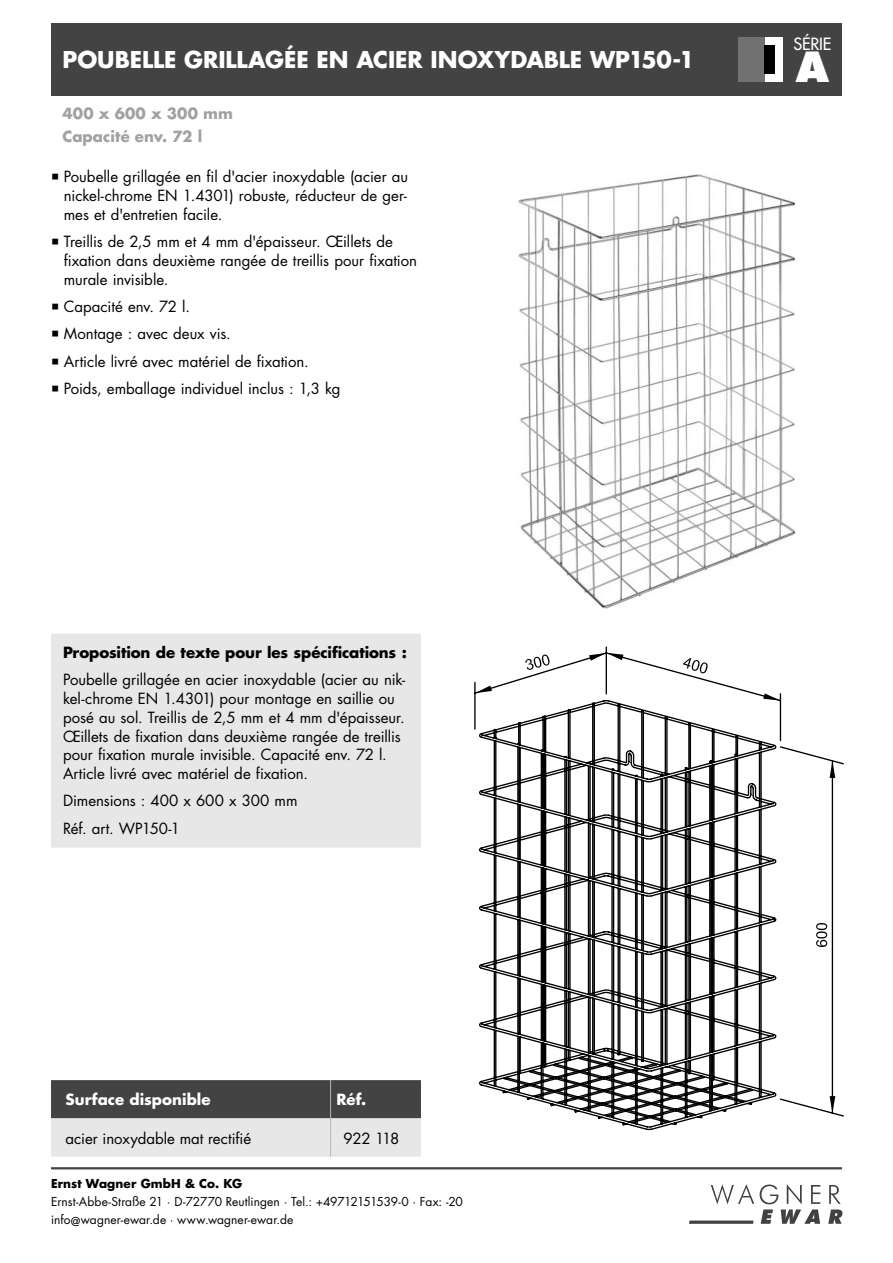
<style>
.page{position:relative;width:893px;height:1263px;background:#fff}
.page>*{position:absolute;margin:0;border:0;box-sizing:border-box;transform-origin:0 0}
.t1{font:800 40.5px "Futura Std";color:#fff}
.t2{font:700 22.5px "Futura Std";color:#fff}
.t3{font:500 16.5px "Futura Std";letter-spacing:-.015em;color:#fff}
.t4{font:15px/18.8px "Futura Std";color:#000}
.t5{font:700 15px "Futura Std";letter-spacing:-.005em;color:#000}
.t6{font:700 15px "Futura Std";letter-spacing:.005em;color:#a1a1a1}
.t7{font:700 15px "Futura Std";letter-spacing:.005em;color:#fff}
.t8{font:12px/18px "Futura Std";color:#000}
.t9{font:700 12px "Futura Std";letter-spacing:.01em;color:#000}
</style>
<div class="page">
<svg style="left:689px;top:1184px;width:153px;height:40px"></svg>
<hr style="left:51px;top:1167px;width:791px;height:2px;background:#434343">
<div style="left:51px;top:23px;width:791px;height:73px;background:#434343"></div>
<div style="left:738px;top:37px;width:45px;height:45px;background:#fff"></div>
<div style="left:738px;top:37px;width:26px;height:45px;background:#717171"></div>
<div style="left:764px;top:45px;width:11px;height:28px;background:#000"></div>
<svg style="left:51px;top:1080px;width:370px;height:77px;background:#969696"></svg>
<hr style="left:330px;top:1080px;width:1px;height:38px;background:#b8b8b8">
<hr style="left:330px;top:1118px;width:1px;height:39px;background:#b8b8b8">
<img style="left:519px;top:174px;width:276px;height:434px">
<svg style="left:474px;top:646px;width:370px;height:472px"></svg>
<svg style="left:830px;top:1096px;width:5px;height:17px"></svg>
<svg style="left:830px;top:761px;width:5px;height:17px"></svg>
<svg style="left:763px;top:693px;width:17px;height:7px"></svg>
<svg style="left:589px;top:653px;width:34px;height:8px"></svg>
<svg style="left:475px;top:685px;width:17px;height:8px"></svg>
<svg style="left:816px;top:923px;width:11px;height:24px"></svg>
<svg style="left:683px;top:658px;width:25px;height:15px"></svg>
<svg style="left:525px;top:654px;width:25px;height:16px"></svg>
<div style="left:57px;top:640px;width:358px;height:202px;background:#e7e7e7"></div>
<div style="left:51px;top:634px;width:370px;height:214px;border:12px solid #e7e7e7"></div>
<h2 class="t2" style="left:63px;top:49px;width:634px">POUBELLE GRILLAGÉE EN ACIER INOXYDABLE WP150-1</h2>
<p class="t6" style="left:63px;top:106px;width:172px">400 x 600 x 300 mm</p>
<p class="t6" style="left:63px;top:129px;width:141px">Capacité env. 72 l</p>
<p class="t4" style="left:64px;top:169px;width:346px;text-align:justify">Poubelle grillagée en fil d'acier inoxydable (acier au nickel-chrome EN 1.4301) robuste, réducteur de ger&shy;mes et d'entretien facile.</p>
<p class="t4" style="left:64px;top:233px;width:355px">Treillis de 2,5 mm et 4 mm d'épaisseur. Œillets de fixation dans deuxième rangée de treillis pour fixation murale invisible.</p>
<p class="t4" style="left:64px;top:294px;width:278px;line-height:27.3px">Capacité env. 72 l.<br>Montage : avec deux vis.<br>Article livré avec matériel de fixation.<br>Poids, emballage individuel inclus : 1,3 kg</p>
<p class="t5" style="left:63px;top:645px;width:345px">Proposition de texte pour les spécifications :</p>
<p class="t4" style="left:63px;top:671px;width:344px">Poubelle grillagée en acier inoxydable (acier au nik&shy;kel-chrome EN 1.4301) pour montage en saillie ou posé au sol. Treillis de 2,5 mm et 4 mm d'épaisseur.<br>Œillets de fixation dans deuxième rangée de treillis pour fixation murale invisible. Capacité env. 72 l.<br>Article livré avec matériel de fixation.</p>
<p class="t4" style="left:63px;top:788px;width:236px;line-height:27.3px">Dimensions : 400 x 600 x 300 mm<br>Réf. art. WP150-1</p>
<p class="t7" style="left:65px;top:1093px;width:147px">Surface disponible</p>
<p class="t7" style="left:337px;top:1093px;width:31px">Réf.</p>
<p class="t4" style="left:65px;top:1130px;width:187px">acier inoxydable mat rectifié</p>
<p class="t4" style="left:343px;top:1130px;width:58px">922 118</p>
<p class="t9" style="left:51px;top:1178px;width:193px">Ernst Wagner GmbH &amp; Co. KG</p>
<p class="t8" style="left:51px;top:1193px;width:413px">Ernst-Abbe-Straße 21 · D-72770 Reutlingen · Tel.: +49712151539-0 · Fax: -20 info@wagner-ewar.de · www.wagner-ewar.de</p>
<p class="t3" style="left:793px;top:35px;width:39px">SÉRIE</p>
<h1 class="t1" style="left:796px;top:44px;width:35px">A</h1>
</div>
